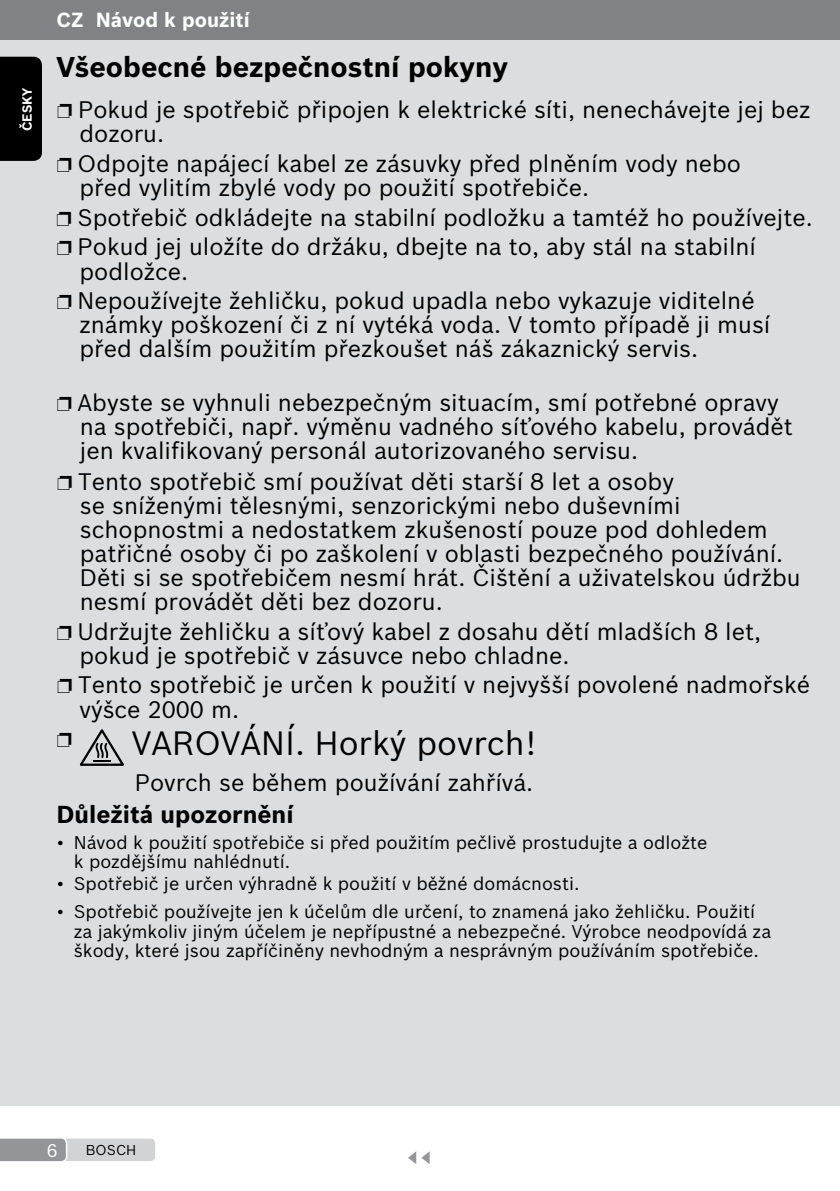
<style>
.page{position:relative;width:840px;height:1191px;background:#fff}
.page>*{position:absolute;margin:0;border:0;box-sizing:border-box;transform-origin:0 0}
.t1{font:33px "Bosch Sans";color:#000}
.t2{font:700 28px "Bosch Sans";color:#000}
.t3{font:700 24px "Bosch Sans";color:#000}
.t4{font:23.4px/24px "Bosch Sans";color:#000}
.t5{font:700 20px "Bosch Sans";color:#fff}
.t6{font:18px/19.4px "Bosch Sans";color:#000}
.t7{font:18px "Bosch Sans";color:#fff}
.t8{font:14px "Bosch Sans";color:#000}
.t9{font:700 13px "Bosch Sans";color:#fff}
</style>
<div class="page">
<div style="left:4px;top:0;width:835px;height:1106px;background:#dcddde"></div>
<div style="left:0;top:0;width:839px;height:40px;background:#808285"></div>
<svg style="left:408px;top:1151px;width:21px;height:13px"></svg>
<div style="left:50px;top:1137px;width:106px;height:24px;background:#d1d3d4;border-radius:6px"></div>
<div style="left:49px;top:1137px;width:108px;height:25px;border:2px solid #fff;border-radius:6px"></div>
<svg style="left:0;top:1137px;width:67px;height:25px;background:#9fa1a4"></svg>
<div style="left:0;top:57px;width:42px;height:104px;background:#000"></div>
<svg style="left:79px;top:729px;width:45px;height:37px"></svg>
<p class="t9" style="left:19px;top:131px;width:45px;rotate:-90deg">nglish</p>
<p class="t5" style="left:56px;top:8px;width:195px">CZ Návod k použití</p>
<p class="t2" style="left:56px;top:49px;width:453px">Všeobecné bezpečnostní pokyny</p>
<p class="t4" style="left:79px;top:97px;width:732px;text-indent:-22px">❐ Pokud je spotřebič připojen k elektrické síti, nenechávejte jej bez dozoru.</p>
<p class="t4" style="left:79px;top:151px;width:662px;text-indent:-23px">❐ Odpojte napájecí kabel ze zásuvky před plněním vody nebo před vylitím zbylé vody po použití spotřebiče.</p>
<p class="t4" style="left:57px;top:203px;width:757px;line-height:29.2px">❐ Spotřebič odkládejte na stabilní podložku a tamtéž ho používejte. ❐ Pokud jej uložíte do držáku, dbejte na to, aby stál na stabilní</p>
<p class="t4" style="left:57px;top:256px;width:699px;line-height:29.6px;text-indent:23px">podložce.<br>❐ Nepoužívejte žehličku, pokud upadla nebo vykazuje viditelné</p>
<p class="t4" style="left:79px;top:312px;width:692px">známky poškození či z ní vytéká voda. V tomto případě ji musí před dalším použitím přezkoušet náš zákaznický servis.</p>
<p class="t4" style="left:80px;top:390px;width:714px;text-indent:-23px">❐ Abyste se vyhnuli nebezpečným situacím, smí potřebné opravy na spotřebiči, např. výměnu vadného síťového kabelu, provádět jen kvalifikovaný personál autorizovaného servisu.</p>
<p class="t4" style="left:80px;top:469px;width:722px;text-indent:-23px">❐ Tento spotřebič smí používat děti starší 8 let a osoby<br>se sníženými tělesnými, senzorickými nebo duševními schopnostmi a nedostatkem zkušeností pouze pod dohledem patřičné osoby či po zaškolení v oblasti bezpečného používání.<br>Děti si se spotřebičem nesmí hrát. Čištění a uživatelskou údržbu nesmí provádět děti bez dozoru.</p>
<p class="t4" style="left:79px;top:619px;width:683px;text-indent:-23px">❐ Udržujte žehličku a síťový kabel z dosahu dětí mladších 8 let, pokud je spotřebič v zásuvce nebo chladne.</p>
<p class="t4" style="left:79px;top:672px;width:731px;line-height:24.6px;text-indent:-22px">❐ Tento spotřebič je určen k použití v nejvyšší povolené nadmořské výšce 2000 m.</p>
<h1 class="t1" style="left:132px;top:722px;width:406px">VAROVÁNÍ. Horký povrch!</h1>
<p class="t4" style="left:135px;top:771px;width:400px">Povrch se během používání zahřívá.</p>
<p class="t3" style="left:56px;top:799px;width:238px">Důležitá upozornění</p>
<p class="t6" style="left:74px;top:832px;width:634px;text-indent:-17px">• Návod k použití spotřebiče si před použitím pečlivě prostudujte a odložte k pozdějšímu nahlédnutí.</p>
<p class="t6" style="left:57px;top:874px;width:524px">• Spotřebič je určen výhradně k použití v běžné domácnosti.</p>
<p class="t6" style="left:74px;top:901px;width:698px;text-indent:-17px">• Spotřebič používejte jen k účelům dle určení, to znamená jako žehličku. Použití za jakýmkoliv jiným účelem je nepřípustné a nebezpečné. Výrobce neodpovídá za škody, které jsou zapříčiněny nevhodným a nesprávným používáním spotřebiče.</p>
<p class="t7" style="left:47px;top:1139px;width:12px">6</p>
<p class="t8" style="left:86px;top:1141px;width:52px">BOSCH</p>
</div>
